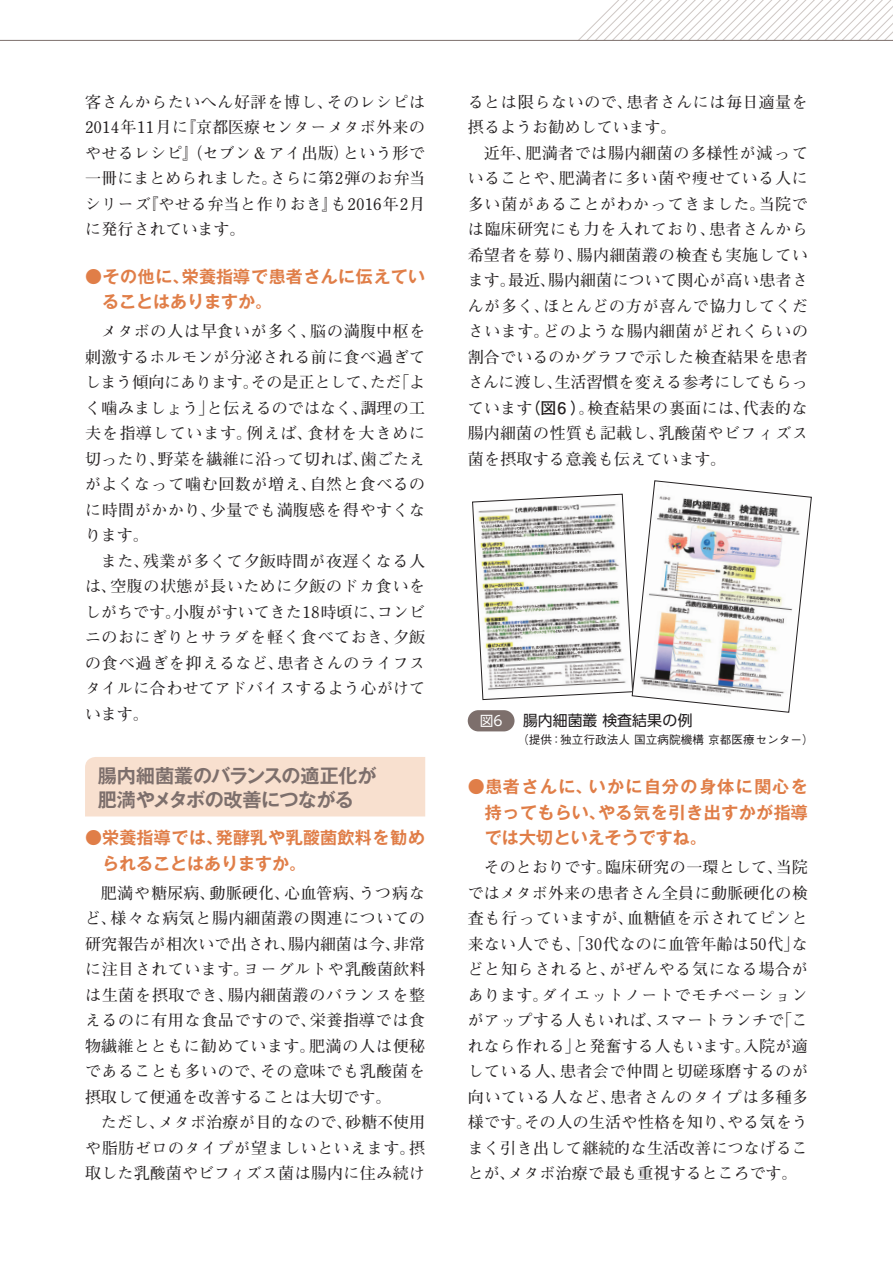
<style>
.page{position:relative;width:893px;height:1263px;background:#fff}
.page>*{position:absolute;margin:0;border:0;box-sizing:border-box;transform-origin:0 0}
.t1{font:700 19.2px/23.4px "Gothic MB101 Pro De";letter-spacing:-.03em;color:#7d6f6c}
.t2{font:700 16.95px/25.5px "Gothic MB101 Pro De";letter-spacing:.015em;color:#e07e48}
.t3{font:700 15.9px/25.5px "Futo Min A101 Pro";letter-spacing:.03em;color:#231f20;text-align:justify}
.t4{font:14.85px "UD Shin Go Pro";color:#231f20}
.t5{font:13.8px "UD Shin Go Pro";color:#fff}
.t6{font:500 11.7px "Gothic BBB Pr 6";color:#231f20}
.s1{font-family:"Futo Go B101 Pro"}
</style>
<div class="page">
<svg style="left:652px;top:0;width:241px;height:40px"></svg>
<div style="left:85px;top:757px;width:340px;height:59px;background:#f8e0cf"></div>
<svg style="left:472px;top:480px;width:340px;height:233px"></svg>
<div style="left:468px;top:710px;width:46px;height:21px;background:#7d6f6c;border-radius:11px"></div>
<p class="t3" style="left:85px;top:87px;width:342px">客さんからたいへん好評を博し、そのレシピは2014年11月に『京都医療センターメタボ外来のやせるレシピ』（セブン＆アイ出版）という形で一冊にまとめられました。さらに第2弾のお弁当シリーズ『やせる弁当と作りおき』も2016年2月に発行されています。</p>
<p class="t2" style="left:102px;top:262px;width:325px;text-indent:-17px">●その他に、栄養指導で患者さんに伝えていることはありますか。</p>
<p class="t3" style="left:85px;top:317px;width:342px;text-indent:16px">メタボの人は早食いが多く、脳の満腹中枢を刺激するホルモンが分泌される前に食べ過ぎてしまう傾向にあります。その是正として、ただ「よく噛みましょう」と伝えるのではなく、調理の工夫を指導しています。例えば、食材を大きめに切ったり、野菜を繊維に沿って切れば、歯ごたえがよくなって噛む回数が増え、自然と食べるのに時間がかかり、少量でも満腹感を得やすくなります。</p>
<p class="t3" style="left:85px;top:546px;width:342px;text-indent:16px">また、残業が多くて夕飯時間が夜遅くなる人は、空腹の状態が長いために夕飯のドカ食いをしがちです。小腹がすいてきた18時頃に、コンビニのおにぎりとサラダを軽く食べておき、夕飯の食べ過ぎを抑えるなど、患者さんのライフスタイルに合わせてアドバイスするよう心がけています。</p>
<p class="t1" style="left:98px;top:762px;width:280px">腸内細菌叢のバランスの適正化が肥満やメタボの改善につながる</p>
<p class="t2" style="left:102px;top:823px;width:325px;text-indent:-17px">●栄養指導では、発酵乳や乳酸菌飲料を勧められることはありますか。</p>
<p class="t3" style="left:85px;top:878px;width:342px;text-indent:16px">肥満や糖尿病、動脈硬化、心血管病、うつ病など、様々な病気と腸内細菌叢の関連についての研究報告が相次いで出され、腸内細菌は今、非常に注目されています。ヨーグルトや乳酸菌飲料は生菌を摂取でき、腸内細菌叢のバランスを整えるのに有用な食品ですので、栄養指導では食物繊維とともに勧めています。肥満の人は便秘であることも多いので、その意味でも乳酸菌を摂取して便通を改善することは大切です。</p>
<p class="t3" style="left:85px;top:1107px;width:342px;text-indent:16px">ただし、メタボ治療が目的なので、砂糖不使用や脂肪ゼロのタイプが望ましいといえます。摂取した乳酸菌やビフィズス菌は腸内に住み続け</p>
<p class="t3" style="left:468px;top:87px;width:342px">るとは限らないので、患者さんには毎日適量を摂るようお勧めしています。</p>
<p class="t3" style="left:468px;top:138px;width:342px;text-indent:16px">近年、肥満者では腸内細菌の多様性が減っていることや、肥満者に多い菌や痩せている人に多い菌があることがわかってきました。当院では臨床研究にも力を入れており、患者さんから希望者を募り、腸内細菌叢の検査も実施しています。最近、腸内細菌について関心が高い患者さんが多く、ほとんどの方が喜んで協力してくださいます。どのような腸内細菌がどれくらいの割合でいるのかグラフで示した検査結果を患者さんに渡し、生活習慣を変える参考にしてもらっています<span class="s1">（図6 ）</span>。検査結果の裏面には、代表的な腸内細菌の性質も記載し、乳酸菌やビフィズス菌を摂取する意義も伝えています。</p>
<p class="t5" style="left:480px;top:710px;width:24px">図6</p>
<p class="t4" style="left:523px;top:708px;width:171px">腸内細菌叢 検査結果の例</p>
<p class="t6" style="left:517px;top:730px;width:298px">（提供：独立行政法人 国立病院機構 京都医療センター）</p>
<p class="t2" style="left:485px;top:772px;width:325px;text-align:justify;text-indent:-17px">●患者さんに、いかに自分の身体に関心を持ってもらい、やる気を引き出すかが指導では大切といえそうですね。</p>
<p class="t3" style="left:468px;top:852px;width:342px;text-indent:16px">そのとおりです。臨床研究の一環として、当院ではメタボ外来の患者さん全員に動脈硬化の検査も行っていますが、血糖値を示されてピンと来ない人でも、「30代なのに血管年齢は50代」などと知らされると、がぜんやる気になる場合があります。ダイエットノートでモチベーションがアップする人もいれば、スマートランチで「これなら作れる」と発奮する人もいます。入院が適している人、患者会で仲間と切磋琢磨するのが向いている人など、患者さんのタイプは多種多様です。その人の生活や性格を知り、やる気をうまく引き出して継続的な生活改善につなげることが、メタボ治療で最も重視するところです。</p>
</div>
